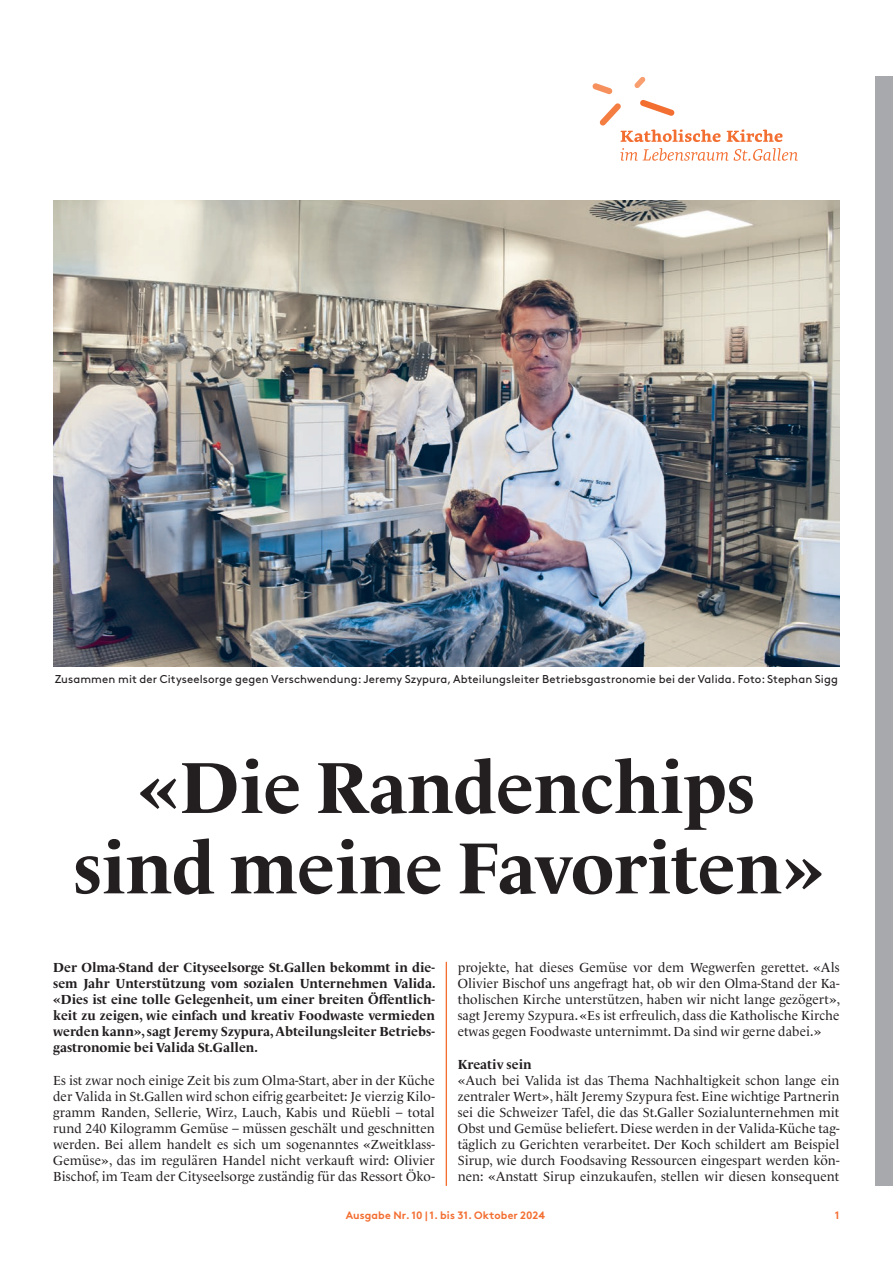
<style>
.page{position:relative;width:893px;height:1263px;background:#fff}
.page>*{position:absolute;margin:0;border:0;box-sizing:border-box;transform-origin:0 0}
.t1{font:700 73.65px/80.4px "Le Monde Livre Pro";letter-spacing:-.005em;color:#231f20;text-align:center}
.t2{font:13.35px/16px "Le Monde Livre Pro";letter-spacing:.005em;color:#231f20;text-align:justify}
.t3{font:700 13.35px/16px "Le Monde Livre Pro";color:#231f20;text-align:justify}
.t4{font:11.4px "Brown Pro";letter-spacing:.01em;color:#231f20}
.t5{font:700 10.65px "Brown Pro";letter-spacing:.01em;color:#f36e31}
</style>
<div class="page">
<div style="left:875px;top:77px;width:18px;height:1109px;background:#a8a9ad"></div>
<svg style="left:727px;top:129px;width:55px;height:13px"></svg>
<svg style="left:620px;top:148px;width:108px;height:13px"></svg>
<svg style="left:734px;top:148px;width:64px;height:13px"></svg>
<svg style="left:634px;top:77px;width:11px;height:11px"></svg>
<svg style="left:592px;top:83px;width:21px;height:11px"></svg>
<svg style="left:599px;top:100px;width:121px;height:42px"></svg>
<hr style="left:446px;top:962px;width:1px;height:224px;background:#f36e31">
<img style="left:53px;top:201px;width:786px;height:466px">
<p class="t4" style="left:55px;top:675px;width:785px">Zusammen mit der Cityseelsorge gegen Verschwendung: Jeremy Szypura, Abteilungsleiter Betriebsgastronomie bei der Valida. Foto: Stephan Sigg</p>
<h1 class="t1" style="left:73px;top:753px;width:752px">«Die Randenchips sind meine Favoriten»</h1>
<p class="t2" style="left:458px;top:961px;width:384px">projekte, hat dieses Gemüse vor dem Wegwerfen gerettet. «Als Olivier Bischof uns angefragt hat, ob wir den Olma-Stand der Ka&shy;tholischen Kirche unterstützen, haben wir nicht lange gezögert», sagt Jeremy Szypura. «Es ist erfreulich, dass die Katholische Kirche etwas gegen Foodwaste unternimmt. Da sind wir gerne dabei.»</p>
<p class="t3" style="left:458px;top:1057px;width:76px">Kreativ sein</p>
<p class="t2" style="left:458px;top:1073px;width:383px">«Auch bei Valida ist das Thema Nachhaltigkeit schon lange ein zentraler Wert», hält Jeremy Szypura fest. Eine wichtige Partnerin sei die Schweizer Tafel, die das St.Galler Sozialunternehmen mit Obst und Gemüse beliefert. Diese werden in der Valida-Küche tag&shy;täglich zu Gerichten verarbeitet. Der Koch schildert am Beispiel Sirup, wie durch Foodsaving Ressourcen eingespart werden kön&shy;nen: «Anstatt Sirup einzukaufen, stellen wir diesen konsequent</p>
<p class="t5" style="left:346px;top:1211px;width:201px">Ausgabe Nr. 10 | 1. bis 31. Oktober 2024</p>
<p class="t5" style="left:835px;top:1211px;width:6px">1</p>
<p class="t3" style="left:53px;top:960px;width:384px">Der Olma-Stand der Cityseelsorge St.Gallen bekommt in die&shy;sem Jahr Unterstützung vom sozialen Unternehmen Valida. «Dies ist eine tolle Gelegenheit, um einer breiten Öffentlich&shy;keit zu zeigen, wie einfach und kreativ Foodwaste vermieden werden kann», sagt Jeremy Szypura, Abteilungsleiter Betriebs&shy;gastronomie bei Valida St.Gallen.</p>
<p class="t2" style="left:53px;top:1073px;width:383px">Es ist zwar noch einige Zeit bis zum Olma-Start, aber in der Küche der Valida in St.Gallen wird schon eifrig gearbeitet: Je vierzig Kilo&shy;gramm Randen, Sellerie, Wirz, Lauch, Kabis und Rüebli – total rund 240 Kilogramm Gemüse – müssen geschält und geschnitten werden. Bei allem handelt es sich um sogenanntes «Zweitklass-Gemüse», das im regulären Handel nicht verkauft wird: Olivier Bischof, im Team der Cityseelsorge zuständig für das Ressort Öko-</p>
</div>
